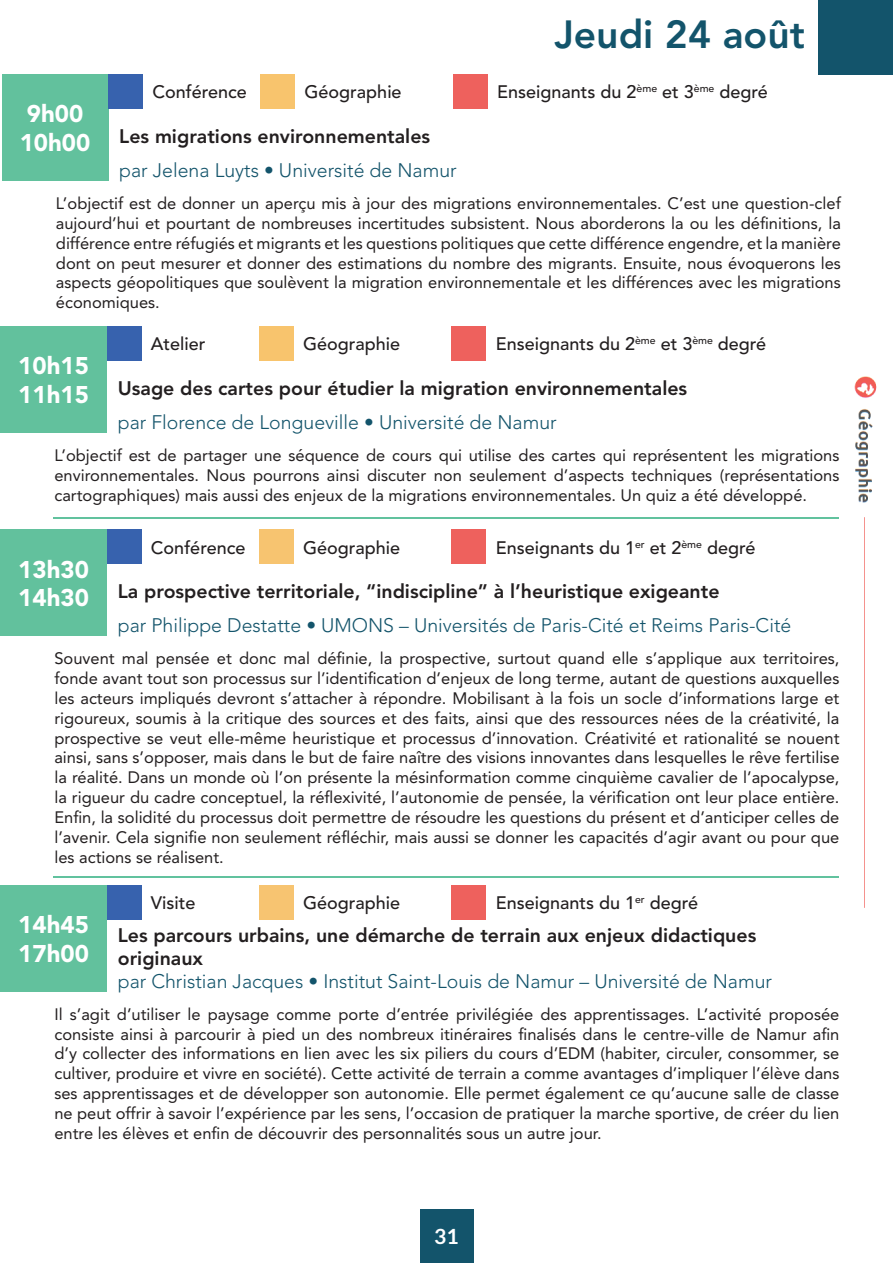
<style>
.page{position:relative;width:893px;height:1263px;background:#fff}
.page>*{position:absolute;margin:0;border:0;box-sizing:border-box;transform-origin:0 0}
.t1{font:800 39px "Avenir LT Std";color:#13546b}
.t2{font:900 24px/28.8px "Avenir LT Std";color:#fff}
.t3{font:700 21px "Lato";color:#fff}
.t4{font:800 19.5px/23.4px "Avenir LT Std";color:#231f20}
.t5{font:300 19.5px "Avenir LT Std";color:#13546b}
.t6{font:500 18px "Avenir LT Std";color:#231f20}
.t7{font:16.5px/19.8px "Avenir LT Std";color:#231f20;text-align:justify}
</style>
<div class="page">
<div style="left:420px;top:1209px;width:53px;height:53px;background:#13546b"></div>
<div style="left:819px;top:0;width:74px;height:74px;background:#13546b"></div>
<img style="left:854px;top:376px;width:23px;height:532px">
<div style="left:2px;top:74px;width:106px;height:107px;background:#62c19d"></div>
<div style="left:108px;top:74px;width:35px;height:35px;background:#3762ae"></div>
<div style="left:260px;top:74px;width:35px;height:35px;background:#f8c46d"></div>
<div style="left:453px;top:74px;width:35px;height:35px;background:#ee615d"></div>
<div style="left:0;top:530px;width:107px;height:106px;background:#62c19d"></div>
<div style="left:107px;top:530px;width:35px;height:34px;background:#3762ae"></div>
<div style="left:259px;top:530px;width:35px;height:34px;background:#f7c470"></div>
<div style="left:451px;top:530px;width:35px;height:34px;background:#ee615d"></div>
<div style="left:0;top:885px;width:107px;height:106px;background:#62c19d"></div>
<div style="left:107px;top:885px;width:35px;height:34px;background:#3762ae"></div>
<div style="left:259px;top:885px;width:35px;height:34px;background:#f7c471"></div>
<div style="left:451px;top:885px;width:35px;height:34px;background:#ee615d"></div>
<hr style="left:54px;top:876px;width:785px;height:2px;background:#61c29e">
<hr style="left:54px;top:518px;width:785px;height:1px;background:#61c29e">
<div style="left:0;top:326px;width:107px;height:107px;background:#62c19d"></div>
<div style="left:107px;top:326px;width:35px;height:35px;background:#3762ae"></div>
<div style="left:259px;top:326px;width:35px;height:35px;background:#f8c46d"></div>
<div style="left:451px;top:326px;width:35px;height:35px;background:#ee615d"></div>
<h2 class="t2" style="left:20px;top:99px;width:72px">9h00<br>10h00</h2>
<p class="t6" style="left:152px;top:82px;width:96px">Conférence</p>
<p class="t6" style="left:305px;top:82px;width:99px">Géographie</p>
<p class="t4" style="left:119px;top:124px;width:312px">Les migrations environnementales</p>
<p class="t5" style="left:119px;top:159px;width:339px">par Jelena Luyts • Université de Namur</p>
<h1 class="t1" style="left:554px;top:11px;width:252px">Jeudi 24 août</h1>
<p class="t6" style="left:497px;top:82px;width:272px">Enseignants du 2<sup>ème</sup> et 3<sup>ème</sup> degré</p>
<p class="t7" style="left:56px;top:194px;width:786px">L’objectif est de donner un aperçu mis à jour des migrations environnementales. C’est une question-clef aujourd’hui et pourtant de nombreuses incertitudes subsistent. Nous aborderons la ou les définitions, la différence entre réfugiés et migrants et les questions politiques que cette différence engendre, et la manière dont on peut mesurer et donner des estimations du nombre des migrants. Ensuite, nous évoquerons les aspects géopolitiques que soulèvent la migration environnementale et les différences avec les migrations économiques.</p>
<h2 class="t2" style="left:18px;top:351px;width:72px">10h15<br>11h15</h2>
<p class="t6" style="left:151px;top:334px;width:56px">Atelier</p>
<p class="t6" style="left:303px;top:334px;width:99px">Géographie</p>
<p class="t6" style="left:496px;top:334px;width:272px">Enseignants du 2<sup>ème</sup> et 3<sup>ème</sup> degré</p>
<p class="t4" style="left:118px;top:376px;width:571px">Usage des cartes pour étudier la migration environnementales</p>
<p class="t5" style="left:118px;top:411px;width:440px">par Florence de Longueville • Université de Namur</p>
<p class="t7" style="left:54px;top:446px;width:786px">L’objectif est de partager une séquence de cours qui utilise des cartes qui représentent les migrations environnementales. Nous pourrons ainsi discuter non seulement d’aspects techniques (représentations cartographiques) mais aussi des enjeux de la migrations environnementales. Un quiz a été développé.</p>
<h2 class="t2" style="left:18px;top:555px;width:72px">13h30<br>14h30</h2>
<p class="t6" style="left:151px;top:537px;width:96px">Conférence</p>
<p class="t6" style="left:303px;top:537px;width:99px">Géographie</p>
<p class="t6" style="left:496px;top:537px;width:261px">Enseignants du 1<sup>er</sup> et 2<sup>ème</sup> degré</p>
<p class="t4" style="left:118px;top:580px;width:603px">La prospective territoriale, “indiscipline” à l’heuristique exigeante</p>
<p class="t5" style="left:118px;top:614px;width:675px">par Philippe Destatte • UMONS – Universités de Paris-Cité et Reims Paris-Cité</p>
<p class="t7" style="left:54px;top:649px;width:787px">Souvent mal pensée et donc mal définie, la prospective, surtout quand elle s’applique aux territoires, fonde avant tout son processus sur l’identification d’enjeux de long terme, autant de questions auxquelles les acteurs impliqués devront s’attacher à répondre. Mobilisant à la fois un socle d’informations large et rigoureux, soumis à la critique des sources et des faits, ainsi que des ressources nées de la créativité, la prospective se veut elle-même heuristique et processus d’innovation. Créativité et rationalité se nouent ainsi, sans s’opposer, mais dans le but de faire naître des visions innovantes dans lesquelles le rêve fertilise la réalité. Dans un monde où l’on présente la mésinformation comme cinquième cavalier de l’apocalypse, la rigueur du cadre conceptuel, la réflexivité, l’autonomie de pensée, la vérification ont leur place entière.<br>Enfin, la solidité du processus doit permettre de résoudre les questions du présent et d’anticiper celles de l’avenir. Cela signifie non seulement réfléchir, mais aussi se donner les capacités d’agir avant ou pour que les actions se réalisent.</p>
<p class="t6" style="left:151px;top:892px;width:46px">Visite</p>
<p class="t6" style="left:303px;top:892px;width:99px">Géographie</p>
<p class="t6" style="left:496px;top:892px;width:204px">Enseignants du 1<sup>er</sup> degré</p>
<h2 class="t2" style="left:18px;top:910px;width:72px">14h45<br>17h00</h2>
<p class="t4" style="left:118px;top:923px;width:640px">Les parcours urbains, une démarche de terrain aux enjeux didactiques originaux</p>
<p class="t7" style="left:54px;top:1004px;width:786px">Il s’agit d’utiliser le paysage comme porte d’entrée privilégiée des apprentissages. L’activité proposée consiste ainsi à parcourir à pied un des nombreux itinéraires finalisés dans le centre-ville de Namur afin d’y collecter des informations en lien avec les six piliers du cours d’EDM (habiter, circuler, consommer, se cultiver, produire et vivre en société). Cette activité de terrain a comme avantages d’impliquer l’élève dans ses apprentissages et de développer son autonomie. Elle permet également ce qu’aucune salle de classe ne peut offrir à savoir l’expérience par les sens, l’occasion de pratiquer la marche sportive, de créer du lien entre les élèves et enfin de découvrir des personnalités sous un autre jour.</p>
<p class="t5" style="left:118px;top:969px;width:656px">par Christian Jacques • Institut Saint-Louis de Namur – Université de Namur</p>
<p class="t3" style="left:434px;top:1224px;width:26px">31</p>
</div>
